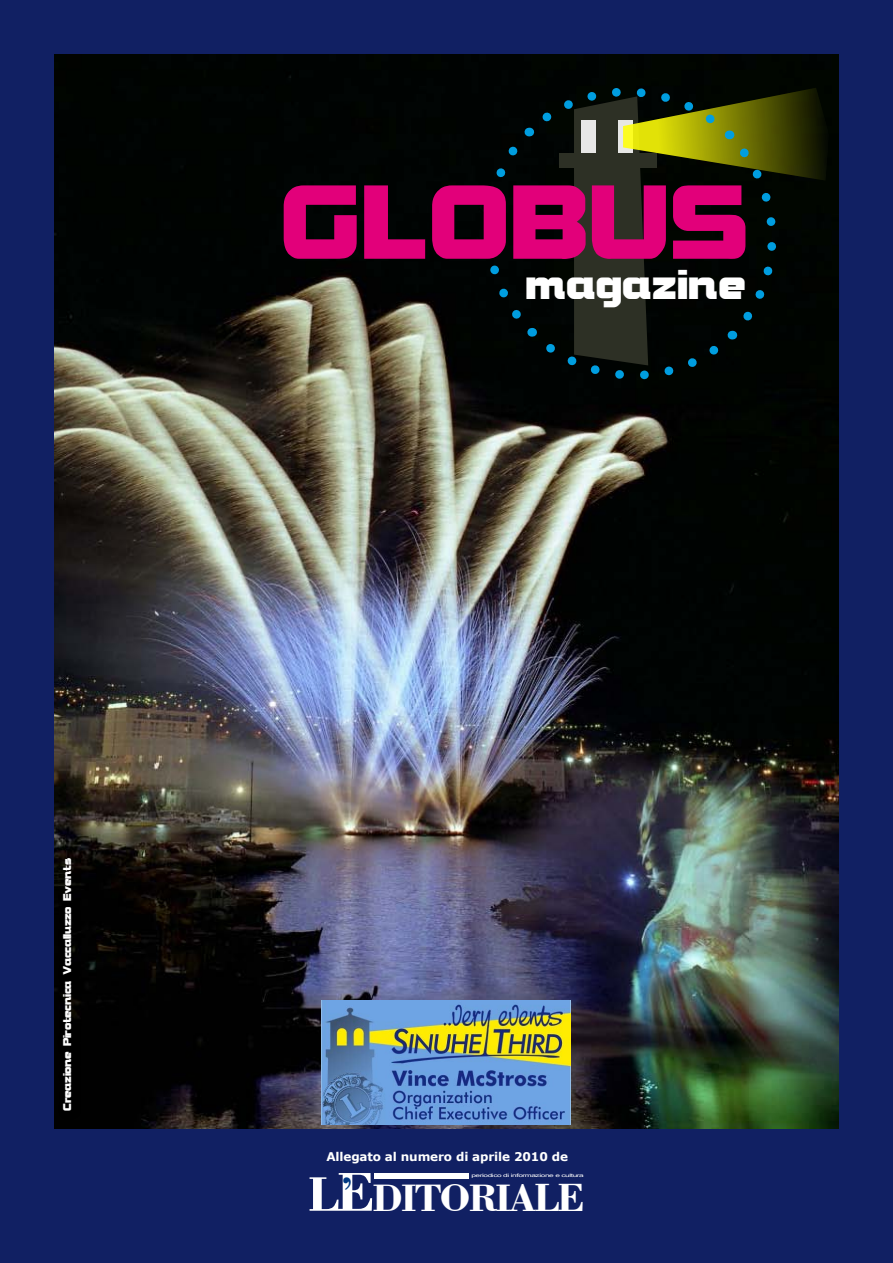
<style>
.page{position:relative;width:893px;height:1263px;background:#112063}
.page>*{position:absolute;margin:0;border:0;box-sizing:border-box;transform-origin:0 0}
.t1{font:700 112.05px "Bolster";color:#e2007a}
.t2{font:700 44.4px "Bolster";color:#fff}
.t3{font:700 40.2px "Bodoni BT";letter-spacing:-.05em;color:#fff}
.t4{font:700 12px "Bolster";letter-spacing:-.03em;color:#fff}
.t5{font:700 12px "Verdana";letter-spacing:-.01em;color:#fff}
.t6{font:4.65px "Arial";letter-spacing:-.05em;color:#fff;scale:1.79 1}
.s1{font-size:51.3px}
.s2{font-size:58.05px}
.s3{font-size:41.4px}
</style>
<div class="page">
<img style="left:54px;top:54px;width:785px;height:1074px">
<div style="left:374px;top:1173px;width:95px;height:6px;background:#fff"></div>
<img style="left:321px;top:1000px;width:250px;height:124px">
<div style="left:57px;top:852px;width:24px;height:268px;background:#000"></div>
<svg style="left:477px;top:82px;width:352px;height:304px;background:#141b0d"></svg>
<div style="left:559px;top:153px;width:97px;height:14px;background:#2d3025"></div>
<h1 class="t1" style="left:280px;top:149px;width:470px">GLOBUS</h1>
<h2 class="t2" style="left:525px;top:256px;width:222px">magazine</h2>
<p class="t4" style="left:60px;top:1111px;width:254px;rotate:-90deg">Creazione Pirotecnica Vaccalluzzo Events</p>
<p class="t5" style="left:326px;top:1148px;width:243px">Allegato al numero di aprile 2010 de</p>
<h3 class="t3" style="left:307px;top:1173px;width:279px"><span class="s1">L</span><span class="s2">E</span><sup>’</sup> DITORIA<span class="s3">LE</span></h3>
<p class="t6" style="left:471px;top:1172px;width:64px">periodico di informazione e cultura</p>
</div>
